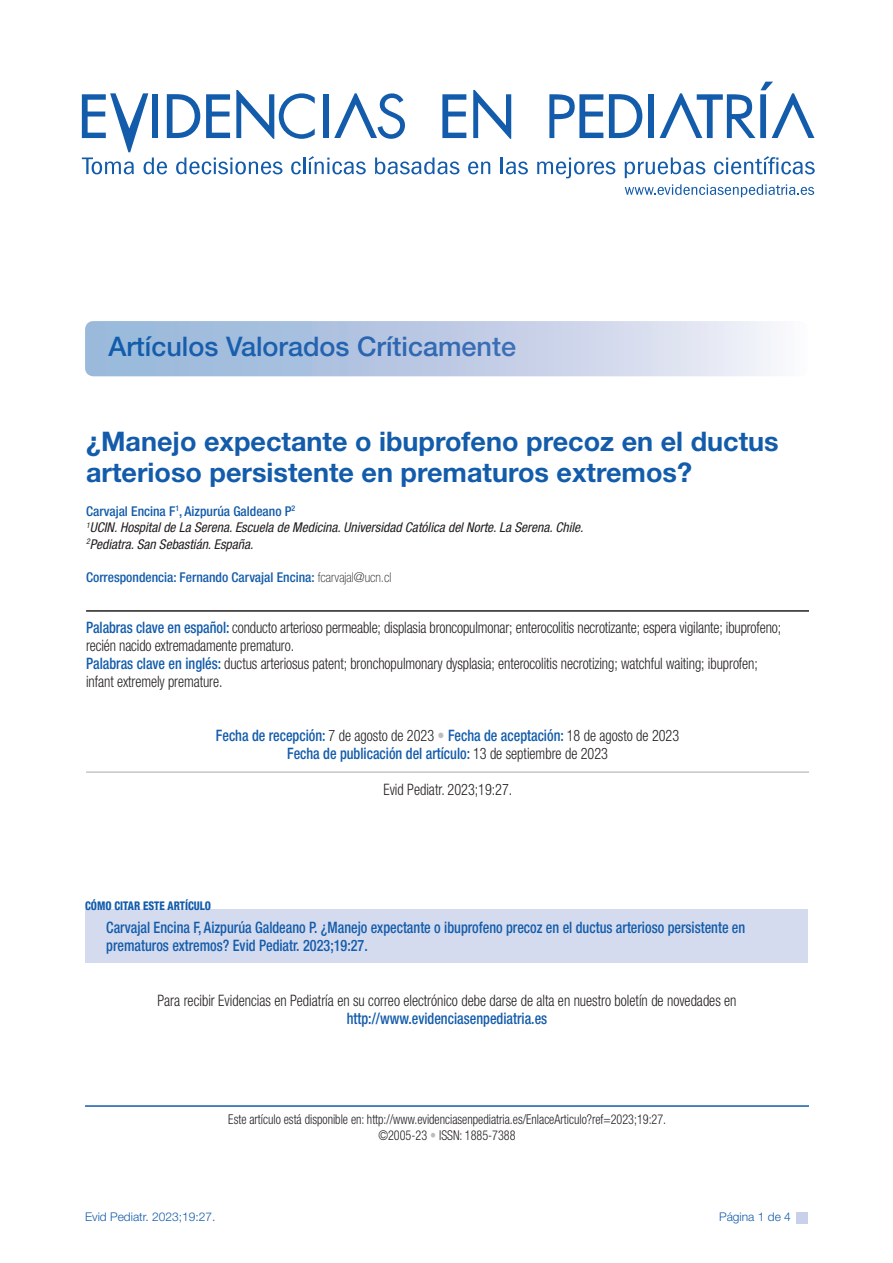
<style>
.page{position:relative;width:893px;height:1263px;background:#fff}
.page>*{position:absolute;margin:0;border:0;box-sizing:border-box;transform-origin:0 0}
.t1{font:700 27px/31.5px "Helvetica Neue LT Std";color:#135cab}
.t2{font:500 27px "Helvetica Neue";color:#135cab}
.t3{font:300 condensed 15.75px/18px "Helvetica Neue LT Std";letter-spacing:-.005em;color:#231f20;scale:.9 1}
.t4{font:500 condensed 15.75px/18px "Helvetica Neue LT Std";color:#135cab;scale:.9 1}
.t5{font:300 condensed 13.5px/16.5px "Helvetica Neue LT Std";color:#231f20;text-align:center;scale:.9 1}
.t6{font:italic condensed 13.5px "Helvetica Neue LT Std";color:#231f20}
.t7{font:500 condensed 13.5px "Helvetica Neue LT Std";color:#135cab}
.t8{font:300 12px "Helvetica Neue";color:#135cab}
.t9{font:800 condensed 12px "Helvetica Neue LT Std";color:#135cab;scale:.9 1}
.s1{font-weight:100;color:#231f20}
.s2{font-weight:500;color:#135cab}
.s3{font-weight:300;color:#231f20}
.s4{font-weight:300;color:#bcbdc0}
.s5{color:#bcbdc0}
</style>
<div class="page">
<div style="left:797px;top:1212px;width:11px;height:11px;background:#c9d0e9"></div>
<hr style="left:86px;top:610px;width:723px;height:2px;background:#231f20">
<hr style="left:86px;top:772px;width:723px;height:1px;background:#a8a9ad">
<div style="left:85px;top:909px;width:723px;height:54px;background:#d5dbee"></div>
<hr style="left:85px;top:1105px;width:724px;height:2px;background:#135cab">
<div style="left:85px;top:321px;width:723px;height:55px;background:linear-gradient(to right,#8fb0d6,#f1eff7);border-radius:9px"></div>
<svg style="left:537px;top:158px;width:78px;height:20px"></svg>
<svg style="left:625px;top:157px;width:80px;height:21px"></svg>
<svg style="left:714px;top:156px;width:101px;height:18px"></svg>
<svg style="left:625px;top:184px;width:189px;height:13px"></svg>
<svg style="left:549px;top:94px;width:54px;height:44px"></svg>
<div style="left:648px;top:94px;width:6px;height:44px;background:#135cab"></div>
<svg style="left:609px;top:94px;width:33px;height:44px"></svg>
<svg style="left:660px;top:82px;width:154px;height:56px"></svg>
<svg style="left:82px;top:90px;width:446px;height:84px"></svg>
<p class="t2" style="left:108px;top:330px;width:409px">Artículos Valorados Críticamente</p>
<p class="t1" style="left:86px;top:425px;width:694px">¿Manejo expectante o ibuprofeno precoz en el ductus arterioso persistente en prematuros extremos?</p>
<p class="t7" style="left:86px;top:503px;width:211px">Carvajal Encina F<sup>1</sup>, Aizpurúa Galdeano P<sup>2</sup></p>
<p class="t6" style="left:86px;top:520px;width:499px"><sup>1</sup>UCIN. Hospital de La Serena. Escuela de Medicina. Universidad Católica del Norte. La Serena. Chile.</p>
<p class="t6" style="left:86px;top:536px;width:169px"><sup>2</sup>Pediatra. San Sebastián. España.</p>
<p class="t7" style="left:86px;top:569px;width:307px">Correspondencia: Fernando Carvajal Encina: <span class="s1">fcarvajal@ucn.cl</span></p>
<p class="t3" style="left:86px;top:618px;width:774px"><span class="s2">Palabras clave en español:</span> conducto arterioso permeable; displasia broncopulmonar; enterocolitis necrotizante; espera vigilante; ibuprofeno; recién nacido extremadamente prematuro.</p>
<p class="t3" style="left:86px;top:654px;width:748px"><span class="s2">Palabras clave en inglés:</span> ductus arteriosus patent; bronchopulmonary dysplasia; enterocolitis necrotizing; watchful waiting; ibuprofen; infant extremely premature.</p>
<p class="t4" style="left:216px;top:726px;width:516px">Fecha de recepción: <span class="s3">7 de agosto de 2023</span> <span class="s4">•</span> Fecha de aceptación: <span class="s3">18 de agosto de 2023</span></p>
<p class="t4" style="left:287px;top:744px;width:358px">Fecha de publicación del artículo: <span class="s3">13 de septiembre de 2023</span></p>
<p class="t3" style="left:383px;top:780px;width:145px">Evid Pediatr. 2023;19:27.</p>
<p class="t9" style="left:85px;top:898px;width:141px">CÓMO CITAR ESTE ARTÍCULO</p>
<p class="t4" style="left:106px;top:918px;width:712px">Carvajal Encina F, Aizpurúa Galdeano P. ¿Manejo expectante o ibuprofeno precoz en el ductus arterioso persistente en prematuros extremos? Evid Pediatr. 2023;19:27.</p>
<p class="t3" style="left:157px;top:991px;width:645px">Para recibir Evidencias en Pediatría en su correo electrónico debe darse de alta en nuestro boletín de novedades en</p>
<p class="t4" style="left:347px;top:1009px;width:224px">http://www.evidenciasenpediatria.es</p>
<p class="t5" style="left:228px;top:1111px;width:488px">Este artículo está disponible en: http://www.evidenciasenpediatria.es/EnlaceArticulo?ref=2023;19:27. ©2005-23 <span class="s5">•</span> ISSN: 1885-7388</p>
<p class="t8" style="left:85px;top:1210px;width:132px">Evid Pediatr. 2023;19:27.</p>
<p class="t8" style="left:719px;top:1210px;width:73px">Página 1 de 4</p>
</div>
